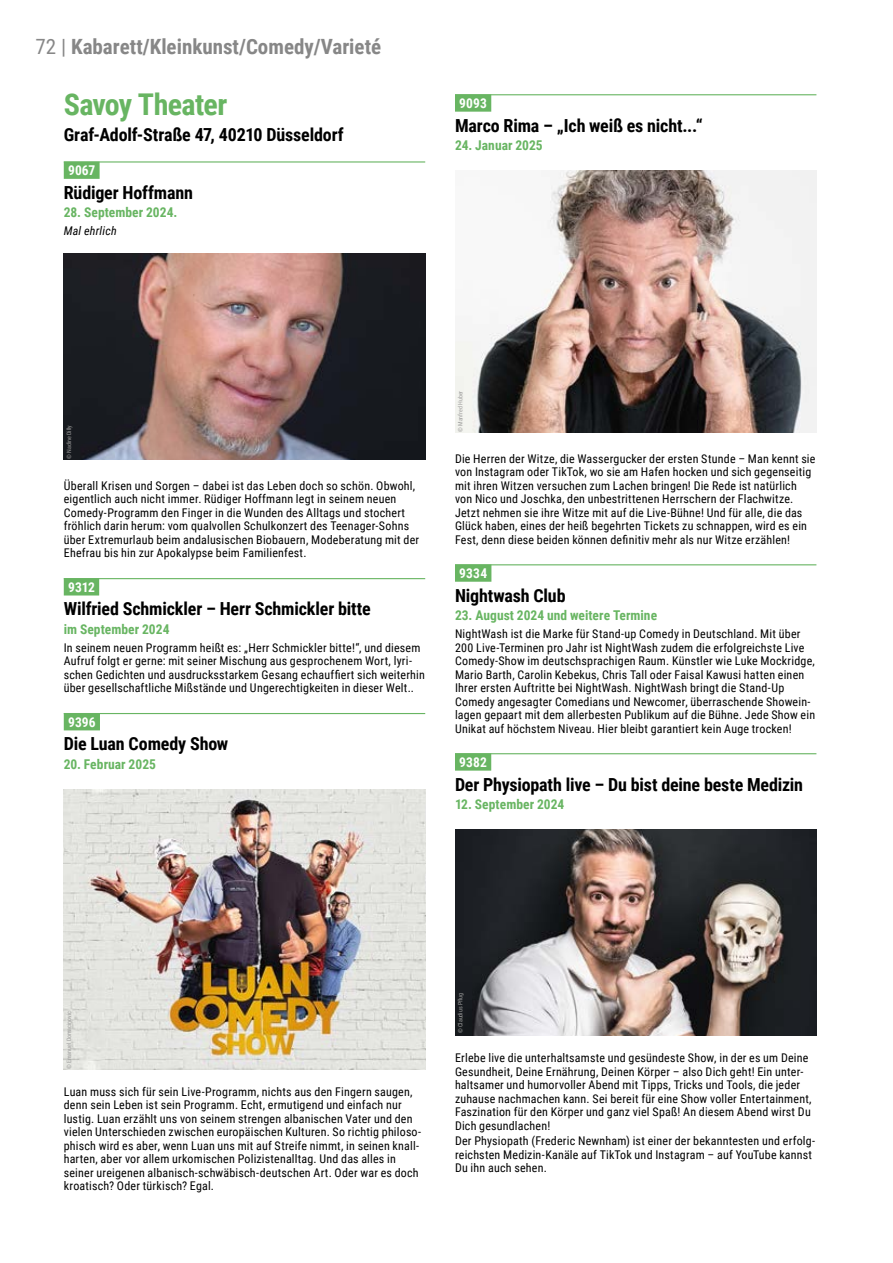
<style>
.page{position:relative;width:893px;height:1263px;background:#fff}
.page>*{position:absolute;margin:0;border:0;box-sizing:border-box;transform-origin:0 0}
.t1{font:700 30px "Roboto Condensed";letter-spacing:-.02em;color:#68b562}
.t2{font:700 21px "Roboto Condensed";color:#878787}
.t3{font:700 18px "Roboto Condensed";letter-spacing:-.01em;color:#000}
.t4{font:700 13.5px "Roboto Condensed";letter-spacing:.005em;color:#68b562}
.t5{font:700 13.5px "Roboto Condensed";letter-spacing:.01em;color:#fff}
.t6{font:12px/13.5px "Roboto Condensed";letter-spacing:.015em;color:#000}
.t7{font:italic 12px "Roboto Condensed";letter-spacing:.015em;color:#000}
.t8{font:6px "Roboto Condensed";letter-spacing:-.005em;color:#9d9d9c}
.s1{font-weight:400}
</style>
<div class="page">
<div style="left:64px;top:162px;width:36px;height:17px;background:#68b562"></div>
<hr style="left:64px;top:161px;width:361px;height:2px;background:#68b562">
<div style="left:64px;top:578px;width:35px;height:17px;background:#68b562"></div>
<hr style="left:64px;top:578px;width:361px;height:1px;background:#68b562">
<div style="left:64px;top:713px;width:36px;height:17px;background:#68b562"></div>
<hr style="left:64px;top:713px;width:361px;height:1px;background:#68b562">
<img style="left:64px;top:253px;width:361px;height:207px">
<img style="left:64px;top:789px;width:361px;height:280px">
<div style="left:455px;top:94px;width:36px;height:18px;background:#68b562"></div>
<hr style="left:455px;top:94px;width:361px;height:1px;background:#68b562">
<div style="left:455px;top:564px;width:36px;height:18px;background:#68b562"></div>
<hr style="left:455px;top:564px;width:361px;height:1px;background:#68b562">
<div style="left:455px;top:753px;width:36px;height:18px;background:#68b562"></div>
<hr style="left:455px;top:753px;width:361px;height:1px;background:#68b562">
<img style="left:455px;top:170px;width:361px;height:262px">
<img style="left:455px;top:829px;width:361px;height:207px">
<h2 class="t2" style="left:36px;top:32px;width:347px"><span class="s1">72 |</span> Kabarett/Kleinkunst/Comedy/Varieté</h2>
<h1 class="t1" style="left:64px;top:83px;width:165px">Savoy Theater</h1>
<h3 class="t3" style="left:64px;top:122px;width:281px">Graf-Adolf-Straße 47, 40210 Düsseldorf</h3>
<p class="t5" style="left:68px;top:161px;width:29px">9067</p>
<h3 class="t3" style="left:64px;top:180px;width:131px">Rüdiger Hoffmann</h3>
<p class="t4" style="left:64px;top:203px;width:115px">28. September 2024.</p>
<p class="t7" style="left:64px;top:222px;width:54px">Mal ehrlich</p>
<p class="t5" style="left:459px;top:94px;width:29px">9093</p>
<h3 class="t3" style="left:455px;top:113px;width:249px">Marco Rima – „Ich weiß es nicht...“</h3>
<p class="t4" style="left:455px;top:136px;width:89px">24. Januar 2025</p>
<p class="t8" style="left:65px;top:459px;width:35px;rotate:-90deg">© Nadine Dilly</p>
<p class="t6" style="left:64px;top:478px;width:357px">Überall Krisen und Sorgen – dabei ist das Leben doch so schön. Obwohl, eigentlich auch nicht immer. Rüdiger Hoffmann legt in seinem neuen Comedy-Programm den Finger in die Wunden des Alltags und stochert fröhlich darin herum: vom qualvollen Schulkonzert des Teenager-Sohns über Extremurlaub beim andalusischen Biobauern, Modeberatung mit der Ehefrau bis hin zur Apokalypse beim Familienfest.</p>
<p class="t5" style="left:68px;top:577px;width:28px">9312</p>
<h3 class="t3" style="left:64px;top:596px;width:309px">Wilfried Schmickler – Herr Schmickler bitte</h3>
<p class="t4" style="left:64px;top:620px;width:107px">im September 2024</p>
<p class="t6" style="left:64px;top:640px;width:363px">In seinem neuen Programm heißt es: „Herr Schmickler bitte!“, und diesem Aufruf folgt er gerne: mit seiner Mischung aus gesprochenem Wort, lyri&shy;schen Gedichten und ausdrucksstarkem Gesang echauffiert sich weiterhin über gesellschaftliche Mißstände und Ungerechtigkeiten in dieser Welt..</p>
<p class="t5" style="left:68px;top:712px;width:29px">9396</p>
<h3 class="t3" style="left:64px;top:731px;width:166px">Die Luan Comedy Show</h3>
<p class="t4" style="left:64px;top:755px;width:94px">20. Februar 2025</p>
<p class="t8" style="left:456px;top:432px;width:43px;rotate:-90deg">© Manfred Huber</p>
<p class="t6" style="left:455px;top:451px;width:362px">Die Herren der Witze, die Wassergucker der ersten Stunde – Man kennt sie von Instagram oder TikTok, wo sie am Hafen hocken und sich gegenseitig mit ihren Witzen versuchen zum Lachen bringen! Die Rede ist natürlich von Nico und Joschka, den unbestrittenen Herrschern der Flachwitze.<br>Jetzt nehmen sie ihre Witze mit auf die Live-Bühne! Und für alle, die das Glück haben, eines der heiß begehrten Tickets zu schnappen, wird es ein Fest, denn diese beiden können definitiv mehr als nur Witze erzählen!</p>
<p class="t5" style="left:459px;top:564px;width:29px">9334</p>
<h3 class="t3" style="left:455px;top:583px;width:112px">Nightwash Club</h3>
<p class="t4" style="left:455px;top:606px;width:204px">23. August 2024 und weitere Termine</p>
<p class="t6" style="left:455px;top:626px;width:362px">NightWash ist die Marke für Stand-up Comedy in Deutschland. Mit über 200 Live-Terminen pro Jahr ist NightWash zudem die erfolgreichste Live Comedy-Show im deutschsprachigen Raum. Künstler wie Luke Mockridge, Mario Barth, Carolin Kebekus, Chris Tall oder Faisal Kawusi hatten einen Ihrer ersten Auftritte bei NightWash. NightWash bringt die Stand-Up Comedy angesagter Comedians und Newcomer, überraschende Showein&shy;lagen gepaart mit dem allerbesten Publikum auf die Bühne. Jede Show ein Unikat auf höchstem Niveau. Hier bleibt garantiert kein Auge trocken!</p>
<p class="t5" style="left:459px;top:752px;width:29px">9382</p>
<h3 class="t3" style="left:455px;top:771px;width:350px">Der Physiopath live – Du bist deine beste Medizin</h3>
<p class="t4" style="left:455px;top:795px;width:111px">12. September 2024</p>
<p class="t8" style="left:65px;top:1069px;width:59px;rotate:-90deg">© Emanuel Domacinovic</p>
<p class="t6" style="left:64px;top:1084px;width:359px">Luan muss sich für sein Live-Programm, nichts aus den Fingern saugen, denn sein Leben ist sein Programm. Echt, ermutigend und einfach nur lustig. Luan erzählt uns von seinem strengen albanischen Vater und den vielen Unterschieden zwischen europäischen Kulturen. So richtig philoso&shy;phisch wird es aber, wenn Luan uns mit auf Streife nimmt, in seinen knall&shy;harten, aber vor allem urkomischen Polizistenalltag. Und das alles in seiner ureigenen albanisch-schwäbisch-deutschen Art. Oder war es doch kroatisch? Oder türkisch? Egal.</p>
<p class="t8" style="left:456px;top:1033px;width:41px;rotate:-90deg">© Claudius Pflug</p>
<p class="t6" style="left:455px;top:1051px;width:358px">Erlebe live die unterhaltsamste und gesündeste Show, in der es um Deine Gesundheit, Deine Ernährung, Deinen Körper – also Dich geht! Ein unter&shy;haltsamer und humorvoller Abend mit Tipps, Tricks und Tools, die jeder zuhause nachmachen kann. Sei bereit für eine Show voller Entertainment, Faszination für den Körper und ganz viel Spaß! An diesem Abend wirst Du Dich gesundlachen!</p>
<p class="t6" style="left:455px;top:1134px;width:362px">Der Physiopath (Frederic Newnham) ist einer der bekanntesten und erfolg&shy;reichsten Medizin-Kanäle auf TikTok und Instagram – auf YouTube kannst<br>Du ihn auch sehen.</p>
</div>
